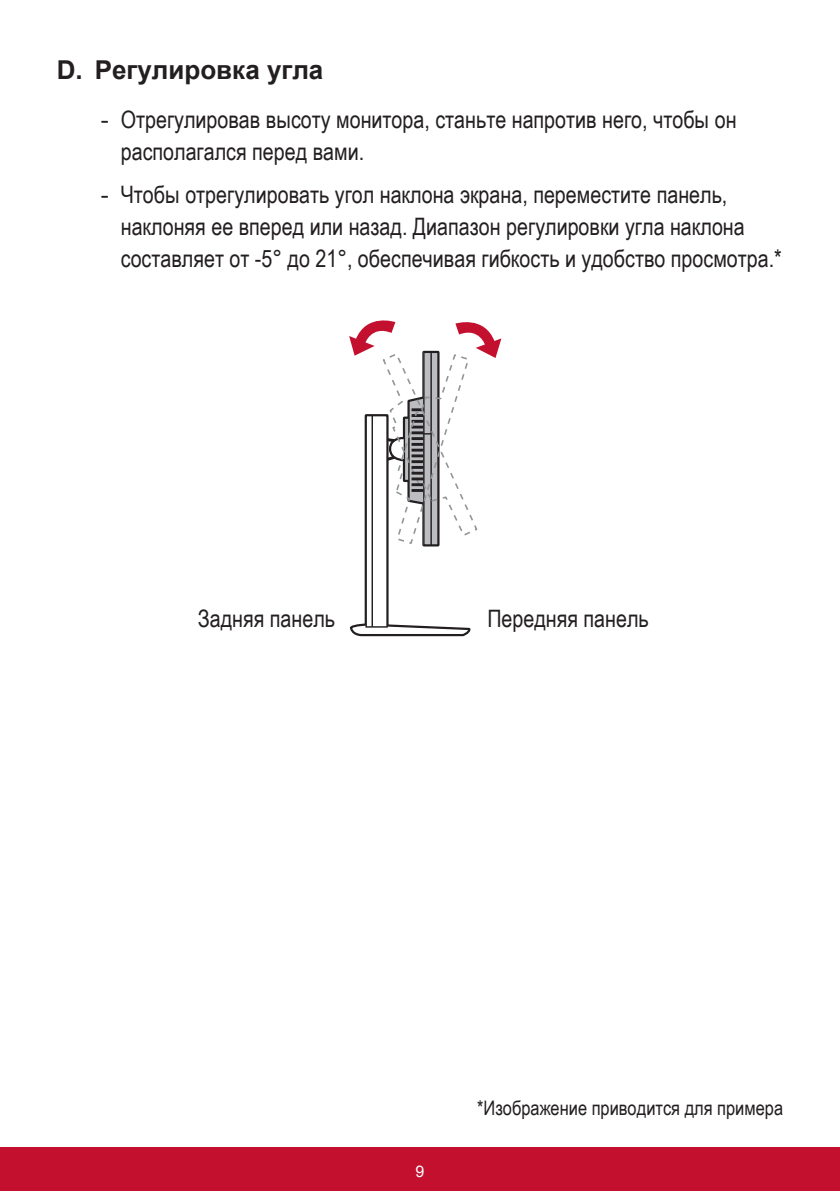
<style>
.page{position:relative;width:840px;height:1191px;background:#fff}
.page>*{position:absolute;margin:0;border:0;box-sizing:border-box;transform-origin:0 0}
.t1{font:700 26px "Arial";color:#231f20}
.t2{font:24px/32px "Arial Narrow";color:#231f20}
.t3{font:20px "Arial Narrow";color:#231f20}
.t4{font:16px "Arial";color:#fff}
.s1{font-family:"Arial"}
</style>
<div class="page">
<div style="left:0;top:1147px;width:839px;height:44px;background:#c3102f"></div>
<div style="left:364px;top:414px;width:24px;height:214px;border:3px solid #231f20"></div>
<svg style="left:350px;top:622px;width:121px;height:15px"></svg>
<div style="left:366px;top:415px;width:21px;height:212px;background:#fff"></div>
<div style="left:365px;top:415px;width:22px;height:212px;border:1px solid #231f20"></div>
<hr style="left:371px;top:416px;width:2px;height:211px;background:#231f20">
<svg style="left:349px;top:320px;width:152px;height:225px"></svg>
<p class="t1" style="left:57px;top:53px;width:268px">D. Регулировка угла</p>
<p class="t2" style="left:121px;top:103px;width:617px;text-indent:-20px"><span class="s1">-</span> Отрегулировав высоту монитора, станьте напротив него, чтобы он располагался перед вами.</p>
<p class="t2" style="left:121px;top:178px;width:662px;text-indent:-20px"><span class="s1">-</span> Чтобы отрегулировать угол наклона экрана, переместите панель, наклоняя ее вперед или назад. Диапазон регулировки угла наклона составляет от -5° до 21°, обеспечивая гибкость и удобство просмотра.*</p>
<p class="t2" style="left:198px;top:602px;width:139px">Задняя панель</p>
<p class="t2" style="left:487px;top:602px;width:163px">Передняя панель</p>
<p class="t4" style="left:415px;top:1160px;width:10px">9</p>
<p class="t3" style="left:477px;top:1093px;width:307px">*Изображение приводится для примера</p>
</div>
